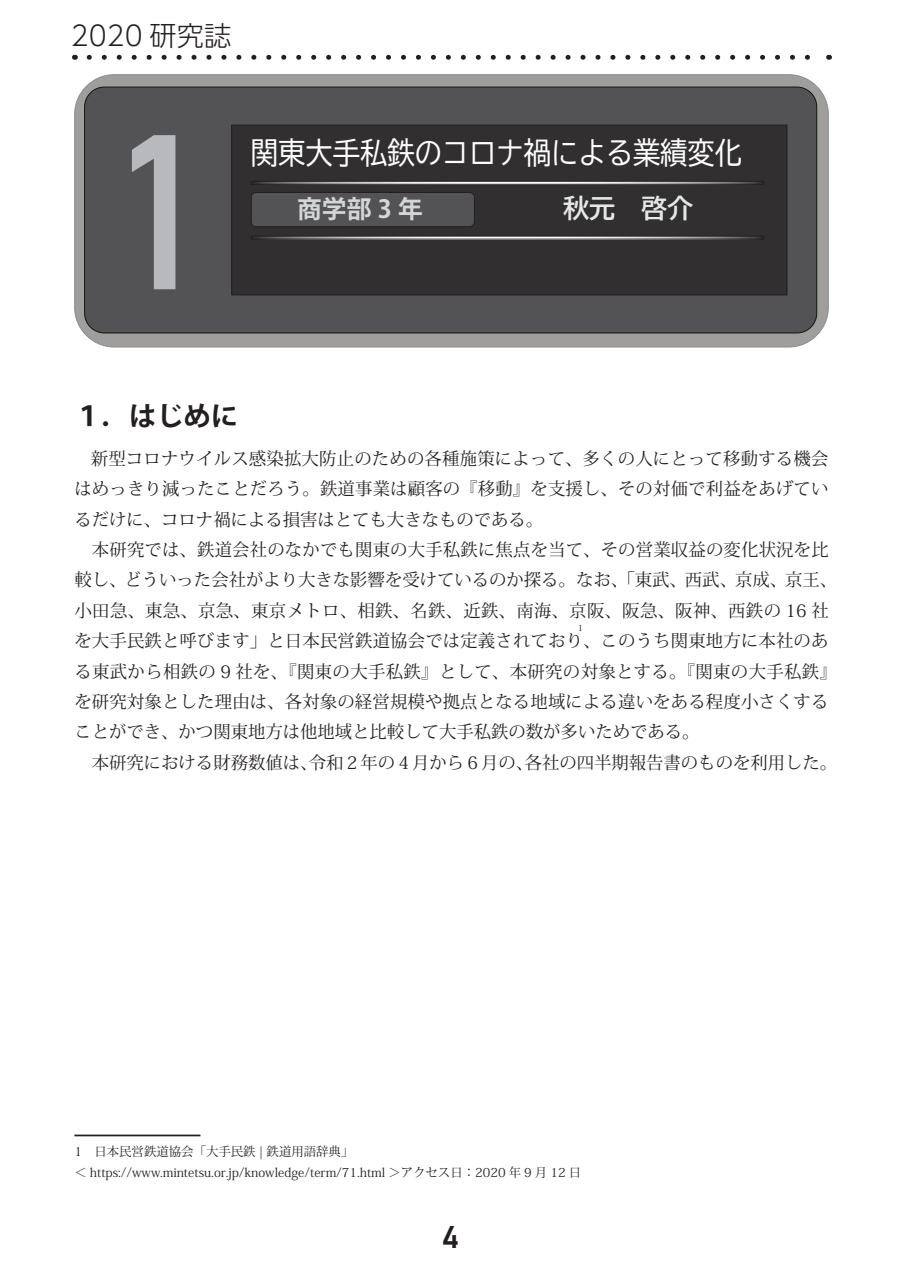
<style>
.page{position:relative;width:903px;height:1275px;background:#fff}
.page>*{position:absolute;margin:0;border:0;box-sizing:border-box;transform-origin:0 0}
.t1{font:217px "Bahnschrift";color:#b8b9bc}
.t2{font:30.97px "Bahnschrift";color:#231f20}
.t3{font:29.93px "BIZ UD Gothic";color:#fff;scale:.91 1}
.t4{font:300 27.3px "UD Shin Go Pr 6 N";color:#231f20}
.t5{font:700 27.3px "Koz Go Pr 6 N";color:#231f20}
.t6{font:26.07px "BIZ UD Gothic Bold";color:#e6e7e9}
.t7{font:700 24.85px "Koz Go Pr 6 N";color:#d4d5d7}
.t8{font:17.32px/30.4px "Koz Min Pr 6 N";letter-spacing:.01em;color:#231f20}
.t9{font:12.42px/21.7px "Koz Min Pr 6 N";color:#231f20}
.t10{font:8.75px "Koz Min Pr 6 N";color:#231f20}
</style>
<div class="page">
<svg style="left:89px;top:55px;width:721px;height:5px"></svg>
<hr style="left:74px;top:1134px;width:126px;height:2px;background:#231f20">
<div style="left:75px;top:75px;width:753px;height:272px;background:#a09d9d;border-radius:40px"></div>
<div style="left:85px;top:87px;width:732px;height:246px;background:#535355;border-radius:20px"></div>
<div style="left:84px;top:87px;width:733px;height:246px;border:1px solid #0c180f;border-radius:20px"></div>
<div style="left:232px;top:125px;width:555px;height:170px;background:#312f30"></div>
<div style="left:251px;top:181px;width:513px;height:4px;border:1px solid #231f20"></div>
<div style="left:251px;top:192px;width:223px;height:35px;background:#535355;border-radius:5px"></div>
<div style="left:251px;top:192px;width:224px;height:35px;border:1px solid #231f20;border-radius:5px"></div>
<div style="left:251px;top:236px;width:513px;height:3px;border:1px solid #231f20"></div>
<h3 class="t4" style="left:71px;top:14px;width:162px">2020 研究誌</h3>
<h1 class="t1" style="left:122px;top:76px;width:74px">1</h1>
<h3 class="t3" style="left:251px;top:138px;width:541px">関東大手私鉄のコロナ禍による業績変化</h3>
<h3 class="t7" style="left:297px;top:195px;width:127px">商学部 3 年</h3>
<h3 class="t6" style="left:563px;top:196px;width:132px">秋元　啓介</h3>
<h3 class="t5" style="left:74px;top:400px;width:165px">１．はじめに</h3>
<p class="t8" style="left:74px;top:444px;width:764px;text-indent:16px">新型コロナウイルス感染拡大防止のための各種施策によって、多くの人にとって移動する機会はめっきり減ったことだろう。鉄道事業は顧客の『移動』を支援し、その対価で利益をあげているだけに、コロナ禍による損害はとても大きなものである。<br>　本研究では、鉄道会社のなかでも関東の大手私鉄に焦点を当て、その営業収益の変化状況を比較し、どういった会社がより大きな影響を受けているのか探る。なお、「東武、西武、京成、京王、小田急、東急、京急、東京メトロ、相鉄、名鉄、近鉄、南海、京阪、阪急、阪神、西鉄の 16 社を大手民鉄と呼びます」と日本民営鉄道協会では定義されており、このうち関東地方に本社のあ</p>
<p class="t10" style="left:578px;top:623px;width:7px">1</p>
<p class="t8" style="left:74px;top:656px;width:764px">る東武から相鉄の 9 社を、『関東の大手私鉄』として、本研究の対象とする。『関東の大手私鉄』を研究対象とした理由は、各対象の経営規模や拠点となる地域による違いをある程度小さくすることができ、かつ関東地方は他地域と比較して大手私鉄の数が多いためである。<br>　本研究における財務数値は、令和 2 年の 4 月から 6 月の、各社の四半期報告書のものを利用した。</p>
<p class="t9" style="left:74px;top:1140px;width:508px">1　日本民営鉄道協会「大手民鉄 | 鉄道用語辞典」<br>＜ https://www.mintetsu.or.jp/knowledge/term/71.html ＞アクセス日：2020 年 9 月 12 日</p>
<h2 class="t2" style="left:441px;top:1218px;width:19px">4</h2>
</div>
